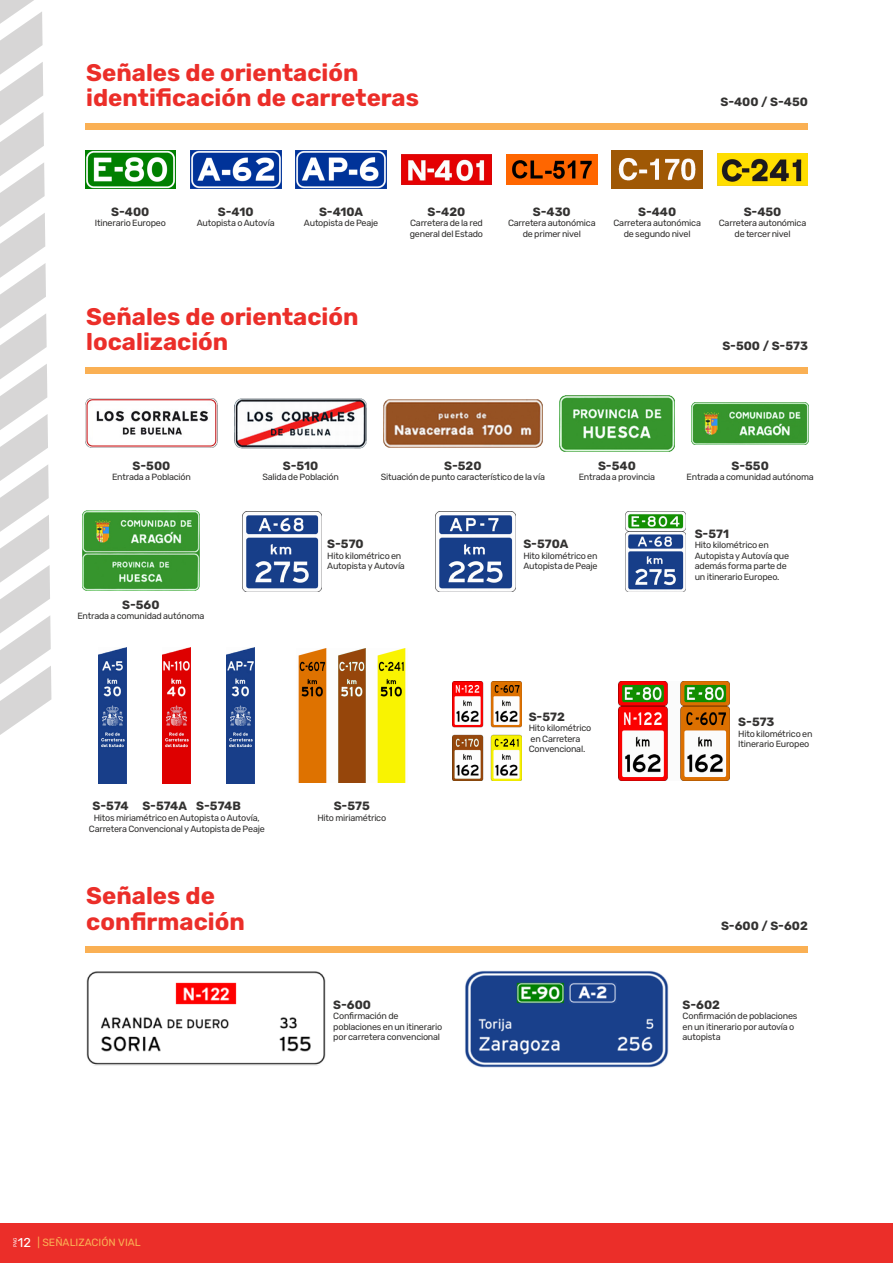
<style>
.page{position:relative;width:893px;height:1263px;background:#fff}
.page>*{position:absolute;margin:0;border:0;box-sizing:border-box;transform-origin:0 0}
.t1{font:700 24px "Rubik";color:#eb2e29}
.t2{font:700 12px "Rubik";color:#333231}
.t3{font:10.5px "Rubik";color:#fab054}
.t4{font:9px/10.5px "Rubik";letter-spacing:-.025em;color:#333231}
.t5{font:4.8px "Rubik";color:#fff}
.s1{font-size:12.9px;color:#fff}
</style>
<div class="page">
<svg style="left:0;top:0;width:51px;height:735px"></svg>
<div style="left:0;top:1222px;width:893px;height:41px;background:#eb2e29"></div>
<div style="left:85px;top:123px;width:723px;height:7px;background:#fab054"></div>
<img style="left:85px;top:150px;width:91px;height:39px">
<img style="left:190px;top:150px;width:91px;height:39px">
<img style="left:296px;top:150px;width:90px;height:39px">
<img style="left:401px;top:155px;width:91px;height:29px">
<img style="left:506px;top:155px;width:91px;height:29px">
<img style="left:612px;top:151px;width:91px;height:37px">
<img style="left:717px;top:153px;width:91px;height:32px">
<div style="left:85px;top:367px;width:723px;height:7px;background:#fab054"></div>
<img style="left:85px;top:398px;width:133px;height:50px">
<img style="left:235px;top:398px;width:132px;height:50px">
<img style="left:383px;top:399px;width:159px;height:48px">
<img style="left:559px;top:395px;width:116px;height:56px">
<img style="left:691px;top:402px;width:118px;height:42px">
<img style="left:82px;top:510px;width:117px;height:80px">
<img style="left:242px;top:512px;width:80px;height:79px">
<img style="left:436px;top:512px;width:79px;height:79px">
<img style="left:625px;top:512px;width:60px;height:79px">
<img style="left:453px;top:682px;width:68px;height:98px">
<img style="left:619px;top:682px;width:111px;height:98px">
<img style="left:99px;top:648px;width:28px;height:135px">
<img style="left:163px;top:648px;width:28px;height:135px">
<img style="left:227px;top:648px;width:28px;height:135px">
<img style="left:298px;top:649px;width:108px;height:133px">
<div style="left:85px;top:946px;width:723px;height:7px;background:#fab054"></div>
<img style="left:86px;top:971px;width:239px;height:95px">
<img style="left:465px;top:970px;width:203px;height:98px">
<p class="t1" style="left:86px;top:58px;width:274px">Señales de orientación</p>
<p class="t1" style="left:86px;top:84px;width:334px">identificación de carreteras</p>
<p class="t2" style="left:720px;top:95px;width:89px">S-400 / S-450</p>
<p class="t2" style="left:111px;top:204px;width:40px">S-400</p>
<p class="t4" style="left:95px;top:218px;width:73px">Itinerario Europeo</p>
<p class="t2" style="left:218px;top:204px;width:37px">S-410</p>
<p class="t4" style="left:197px;top:218px;width:79px">Autopista o Autovía</p>
<p class="t2" style="left:319px;top:204px;width:46px">S-410A</p>
<p class="t4" style="left:304px;top:218px;width:76px">Autopista de Peaje</p>
<p class="t2" style="left:428px;top:204px;width:39px">S-420</p>
<p class="t4" style="left:410px;top:218px;width:75px">Carretera de la red general del Estado</p>
<p class="t2" style="left:533px;top:204px;width:39px">S-430</p>
<p class="t4" style="left:508px;top:218px;width:89px;text-align:center">Carretera autonómica de primer nivel</p>
<p class="t2" style="left:638px;top:204px;width:40px">S-440</p>
<p class="t4" style="left:613px;top:218px;width:89px;text-align:center">Carretera autonómica de segundo nivel</p>
<p class="t2" style="left:744px;top:204px;width:39px">S-450</p>
<p class="t4" style="left:719px;top:218px;width:89px;text-align:center">Carretera autonómica de tercer nivel</p>
<p class="t1" style="left:86px;top:302px;width:274px">Señales de orientación</p>
<p class="t1" style="left:86px;top:328px;width:144px">localización</p>
<p class="t2" style="left:722px;top:339px;width:87px">S-500 / S-573</p>
<p class="t2" style="left:133px;top:458px;width:39px">S-500</p>
<p class="t4" style="left:112px;top:472px;width:80px">Entrada a Población</p>
<p class="t2" style="left:122px;top:597px;width:39px">S-560</p>
<p class="t4" style="left:77px;top:611px;width:129px">Entrada a comunidad autónoma</p>
<p class="t2" style="left:283px;top:458px;width:37px">S-510</p>
<p class="t4" style="left:262px;top:472px;width:78px">Salida de Población</p>
<p class="t2" style="left:444px;top:458px;width:39px">S-520</p>
<p class="t4" style="left:381px;top:472px;width:166px">Situación de punto característico de la vía</p>
<p class="t2" style="left:598px;top:458px;width:39px">S-540</p>
<p class="t4" style="left:579px;top:472px;width:78px">Entrada a provincia</p>
<p class="t2" style="left:327px;top:537px;width:38px">S-570</p>
<p class="t4" style="left:327px;top:551px;width:79px">Hito kilométrico en<br>Autopista y Autovía</p>
<p class="t2" style="left:523px;top:537px;width:47px">S-570A</p>
<p class="t4" style="left:523px;top:551px;width:76px">Hito kilométrico en<br>Autopista de Peaje</p>
<p class="t2" style="left:731px;top:458px;width:39px">S-550</p>
<p class="t4" style="left:687px;top:472px;width:129px">Entrada a comunidad autónoma</p>
<p class="t2" style="left:695px;top:526px;width:36px">S-571</p>
<p class="t4" style="left:695px;top:540px;width:76px">Hito kilométrico en</p>
<p class="t4" style="left:695px;top:551px;width:96px">Autopista y Autovía que</p>
<p class="t4" style="left:695px;top:561px;width:94px">además forma parte de un itinerario Europeo.</p>
<p class="t2" style="left:93px;top:799px;width:38px">S-574</p>
<p class="t2" style="left:142px;top:799px;width:46px">S-574A</p>
<p class="t2" style="left:196px;top:799px;width:46px">S-574B</p>
<p class="t2" style="left:334px;top:799px;width:38px">S-575</p>
<p class="t4" style="left:317px;top:813px;width:70px">Hito miriamétrico</p>
<p class="t4" style="left:89px;top:813px;width:178px;text-align:center">Hitos miriamétrico en Autopista o Autovía,<br>Carretera Convencional y Autopista de Peaje</p>
<p class="t1" style="left:86px;top:882px;width:130px">Señales de</p>
<p class="t1" style="left:86px;top:907px;width:160px">confirmación</p>
<p class="t2" style="left:333px;top:998px;width:39px">S-600</p>
<p class="t4" style="left:333px;top:1011px;width:111px">Confirmación de poblaciones en un itinerario</p>
<p class="t4" style="left:333px;top:1032px;width:108px">por carretera convencional</p>
<p class="t2" style="left:529px;top:710px;width:38px">S-572</p>
<p class="t4" style="left:529px;top:723px;width:64px">Hito kilométrico</p>
<p class="t4" style="left:529px;top:734px;width:58px">en Carretera<br>Convencional.</p>
<p class="t2" style="left:738px;top:715px;width:38px">S-573</p>
<p class="t4" style="left:738px;top:729px;width:76px">Hito kilométrico en<br>Itinerario Europeo</p>
<p class="t2" style="left:721px;top:918px;width:88px">S-600 / S-602</p>
<p class="t2" style="left:682px;top:998px;width:39px">S-602</p>
<p class="t4" style="left:682px;top:1011px;width:116px">Confirmación de poblaciones en un itinerario por autovía o autopista</p>
<p class="t5" style="left:12px;top:1247px;width:11px;rotate:-90deg">PAG</p>
<p class="t3" style="left:18px;top:1235px;width:125px"><span class="s1">12</span> | SEÑALIZACIÓN VIAL</p>
</div>
